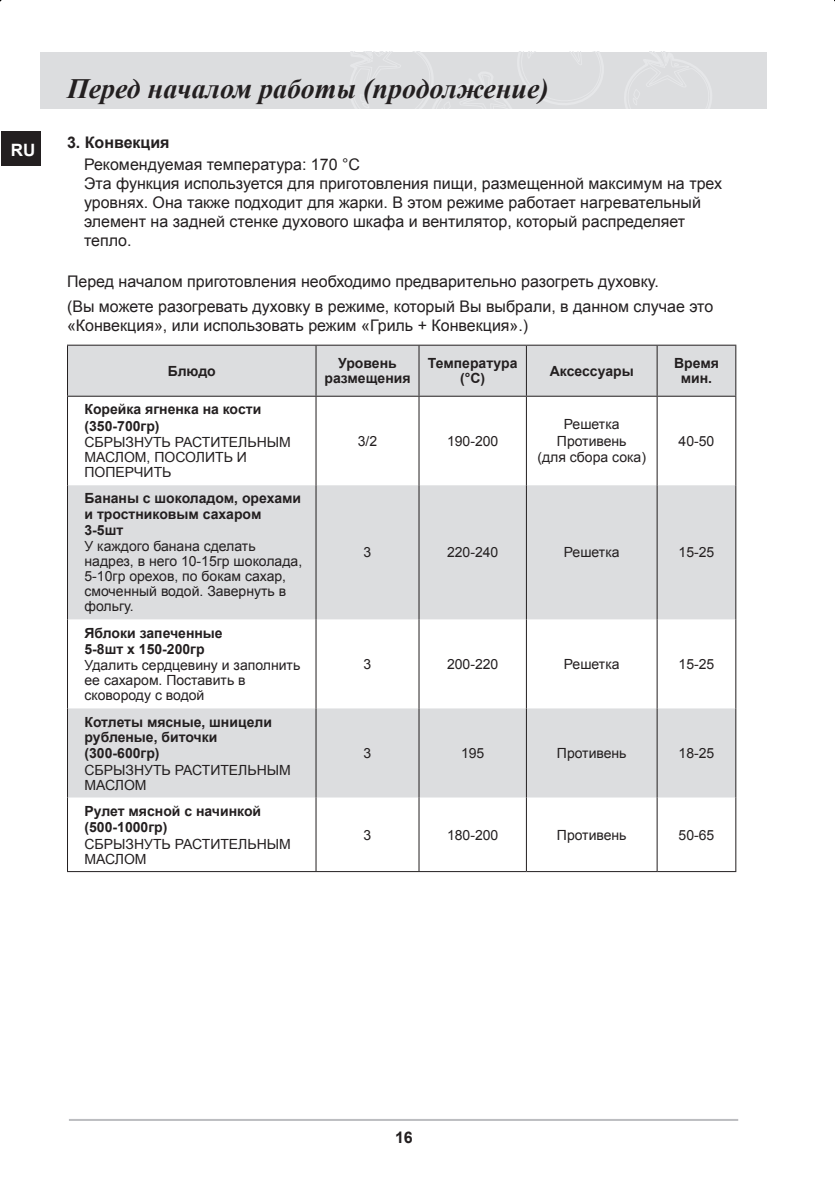
<style>
.page{position:relative;width:835px;height:1191px;background:#fff}
.page>*{position:absolute;margin:0;border:0;box-sizing:border-box;transform-origin:0 0}
.t1{font:italic 700 28px "Times New Roman";color:#231f20}
.t2{font:700 17px "Arial";color:#fff}
.t3{font:16px/19px "Arial";color:#231f20}
.t4{font:700 16px "Arial";color:#231f20}
.t5{font:14px/15px "Arial";color:#231f20}
.t6{font:700 14px/15px "Arial";color:#231f20}
</style>
<div class="page">
<hr style="left:69px;top:1118px;width:669px;height:2px;background:#bcbdc0">
<div style="left:41px;top:52px;width:725px;height:57px;background:#dcdddf"></div>
<div style="left:1px;top:131px;width:40px;height:35px;background:#231f20"></div>
<svg style="left:68px;top:346px;width:667px;height:451px;fill:#dcdddf"></svg>
<hr style="left:67px;top:345px;width:249px;height:1px;background:#231f20">
<hr style="left:67px;top:346px;width:1px;height:50px;background:#231f20">
<hr style="left:316px;top:345px;width:103px;height:1px;background:#231f20">
<hr style="left:315px;top:346px;width:1px;height:50px;background:#231f20">
<hr style="left:419px;top:345px;width:107px;height:1px;background:#231f20">
<hr style="left:418px;top:346px;width:1px;height:50px;background:#231f20">
<hr style="left:526px;top:345px;width:131px;height:1px;background:#231f20">
<hr style="left:526px;top:346px;width:1px;height:50px;background:#231f20">
<hr style="left:657px;top:345px;width:79px;height:1px;background:#231f20">
<hr style="left:656px;top:346px;width:1px;height:50px;background:#231f20">
<hr style="left:735px;top:346px;width:1px;height:50px;background:#231f20">
<hr style="left:67px;top:396px;width:249px;height:1px;background:#231f20">
<hr style="left:67px;top:397px;width:1px;height:88px;background:#231f20">
<hr style="left:316px;top:396px;width:103px;height:1px;background:#231f20">
<hr style="left:315px;top:397px;width:1px;height:88px;background:#231f20">
<hr style="left:419px;top:396px;width:107px;height:1px;background:#231f20">
<hr style="left:418px;top:397px;width:1px;height:88px;background:#231f20">
<hr style="left:526px;top:396px;width:131px;height:1px;background:#231f20">
<hr style="left:526px;top:397px;width:1px;height:88px;background:#231f20">
<hr style="left:657px;top:396px;width:79px;height:1px;background:#231f20">
<hr style="left:656px;top:397px;width:1px;height:88px;background:#231f20">
<hr style="left:735px;top:397px;width:1px;height:88px;background:#231f20">
<hr style="left:67px;top:485px;width:1px;height:134px;background:#231f20">
<hr style="left:315px;top:485px;width:1px;height:134px;background:#231f20">
<hr style="left:418px;top:485px;width:1px;height:134px;background:#231f20">
<hr style="left:526px;top:485px;width:1px;height:134px;background:#231f20">
<hr style="left:656px;top:485px;width:1px;height:134px;background:#231f20">
<hr style="left:735px;top:485px;width:1px;height:134px;background:#231f20">
<hr style="left:67px;top:619px;width:1px;height:89px;background:#231f20">
<hr style="left:315px;top:619px;width:1px;height:89px;background:#231f20">
<hr style="left:418px;top:619px;width:1px;height:89px;background:#231f20">
<hr style="left:526px;top:619px;width:1px;height:89px;background:#231f20">
<hr style="left:656px;top:619px;width:1px;height:89px;background:#231f20">
<hr style="left:735px;top:619px;width:1px;height:89px;background:#231f20">
<hr style="left:67px;top:708px;width:1px;height:89px;background:#231f20">
<hr style="left:315px;top:708px;width:1px;height:89px;background:#231f20">
<hr style="left:418px;top:708px;width:1px;height:89px;background:#231f20">
<hr style="left:526px;top:708px;width:1px;height:89px;background:#231f20">
<hr style="left:656px;top:708px;width:1px;height:89px;background:#231f20">
<hr style="left:735px;top:708px;width:1px;height:89px;background:#231f20">
<hr style="left:67px;top:797px;width:1px;height:74px;background:#231f20">
<hr style="left:315px;top:797px;width:1px;height:74px;background:#231f20">
<hr style="left:418px;top:797px;width:1px;height:74px;background:#231f20">
<hr style="left:526px;top:797px;width:1px;height:74px;background:#231f20">
<hr style="left:656px;top:797px;width:1px;height:74px;background:#231f20">
<hr style="left:735px;top:797px;width:1px;height:74px;background:#231f20">
<hr style="left:67px;top:871px;width:249px;height:1px;background:#231f20">
<hr style="left:316px;top:871px;width:103px;height:1px;background:#231f20">
<hr style="left:419px;top:871px;width:107px;height:1px;background:#231f20">
<hr style="left:526px;top:871px;width:131px;height:1px;background:#231f20">
<hr style="left:657px;top:871px;width:79px;height:1px;background:#231f20">
<p class="t2" style="left:11px;top:139px;width:26px">RU</p>
<h1 class="t1" style="left:67px;top:69px;width:483px">Перед началом работы (продолжение)</h1>
<p class="t4" style="left:67px;top:131px;width:104px">3. Конвекция</p>
<p class="t3" style="left:84px;top:155px;width:639px">Рекомендуемая температура: 170 °С<br>Эта функция используется для приготовления пищи, размещенной максимум на трех уровнях. Она также подходит для жарки. В этом режиме работает нагревательный элемент на задней стенке духового шкафа и вентилятор, который распределяет тепло.</p>
<p class="t3" style="left:67px;top:269px;width:647px;line-height:24.6px">Перед началом приготовления необходимо предварительно разогреть духовку.<br>(Вы можете разогревать духовку в режиме, который Вы выбрали, в данном случае это</p>
<p class="t3" style="left:67px;top:316px;width:463px">«Конвекция», или использовать режим «Гриль + Конвекция».)</p>
<p class="t6" style="left:168px;top:364px;width:50px">Блюдо</p>
<p class="t6" style="left:324px;top:356px;width:88px;text-align:center">Уровень размещения</p>
<p class="t6" style="left:428px;top:356px;width:91px;text-align:center">Температура (°C)</p>
<p class="t6" style="left:550px;top:364px;width:85px">Аксессуары</p>
<p class="t6" style="left:674px;top:356px;width:46px;text-align:center">Время мин.</p>
<p class="t6" style="left:84px;top:402px;width:178px;line-height:16.4px">Корейка ягненка на кости (350-700гр)</p>
<p class="t5" style="left:84px;top:435px;width:208px">СБРЫЗНУТЬ РАСТИТЕЛЬНЫМ<br>МАСЛОМ, ПОСОЛИТЬ И<br>ПОПЕРЧИТЬ</p>
<p class="t5" style="left:358px;top:433px;width:21px">3/2</p>
<p class="t5" style="left:447px;top:433px;width:53px">190-200</p>
<p class="t5" style="left:537px;top:416px;width:110px;line-height:16.4px;text-align:center">Решетка<br>Противень<br>(для сбора сока)</p>
<p class="t5" style="left:678px;top:433px;width:37px">40-50</p>
<p class="t6" style="left:84px;top:491px;width:218px">Бананы с шоколадом, орехами и тростниковым сахаром</p>
<p class="t6" style="left:84px;top:523px;width:40px">3-5шт</p>
<p class="t5" style="left:84px;top:539px;width:219px">У каждого банана сделать надрез, в него 10-15гр шоколада,<br>5-10гр орехов, по бокам сахар, смоченный водой. Завернуть в фольгу.</p>
<p class="t5" style="left:363px;top:545px;width:9px">3</p>
<p class="t5" style="left:447px;top:545px;width:53px">220-240</p>
<p class="t5" style="left:564px;top:545px;width:57px">Решетка</p>
<p class="t5" style="left:678px;top:545px;width:37px">15-25</p>
<p class="t6" style="left:84px;top:625px;width:140px;line-height:16.4px">Яблоки запеченные<br>5-8шт х 150-200гр</p>
<p class="t5" style="left:84px;top:658px;width:217px">Удалить сердцевину и заполнить ее сахаром. Поставить в сковороду с водой</p>
<p class="t5" style="left:363px;top:656px;width:9px">3</p>
<p class="t5" style="left:447px;top:656px;width:53px">200-220</p>
<p class="t5" style="left:564px;top:656px;width:57px">Решетка</p>
<p class="t5" style="left:678px;top:656px;width:37px">15-25</p>
<p class="t6" style="left:84px;top:714px;width:189px">Котлеты мясные, шницели рубленые, биточки</p>
<p class="t6" style="left:84px;top:746px;width:77px">(300-600гр)</p>
<p class="t5" style="left:84px;top:762px;width:208px">СБРЫЗНУТЬ РАСТИТЕЛЬНЫМ<br>МАСЛОМ</p>
<p class="t5" style="left:363px;top:745px;width:9px">3</p>
<p class="t5" style="left:461px;top:745px;width:25px">195</p>
<p class="t5" style="left:557px;top:745px;width:71px">Противень</p>
<p class="t5" style="left:678px;top:745px;width:37px">18-25</p>
<p class="t6" style="left:84px;top:803px;width:178px;line-height:16.4px">Рулет мясной с начинкой (500-1000гр)</p>
<p class="t5" style="left:84px;top:836px;width:208px">СБРЫЗНУТЬ РАСТИТЕЛЬНЫМ<br>МАСЛОМ</p>
<p class="t5" style="left:363px;top:827px;width:9px">3</p>
<p class="t5" style="left:447px;top:827px;width:53px">180-200</p>
<p class="t5" style="left:557px;top:827px;width:71px">Противень</p>
<p class="t5" style="left:678px;top:827px;width:37px">50-65</p>
<p class="t4" style="left:395px;top:1126px;width:19px">16</p>
</div>
